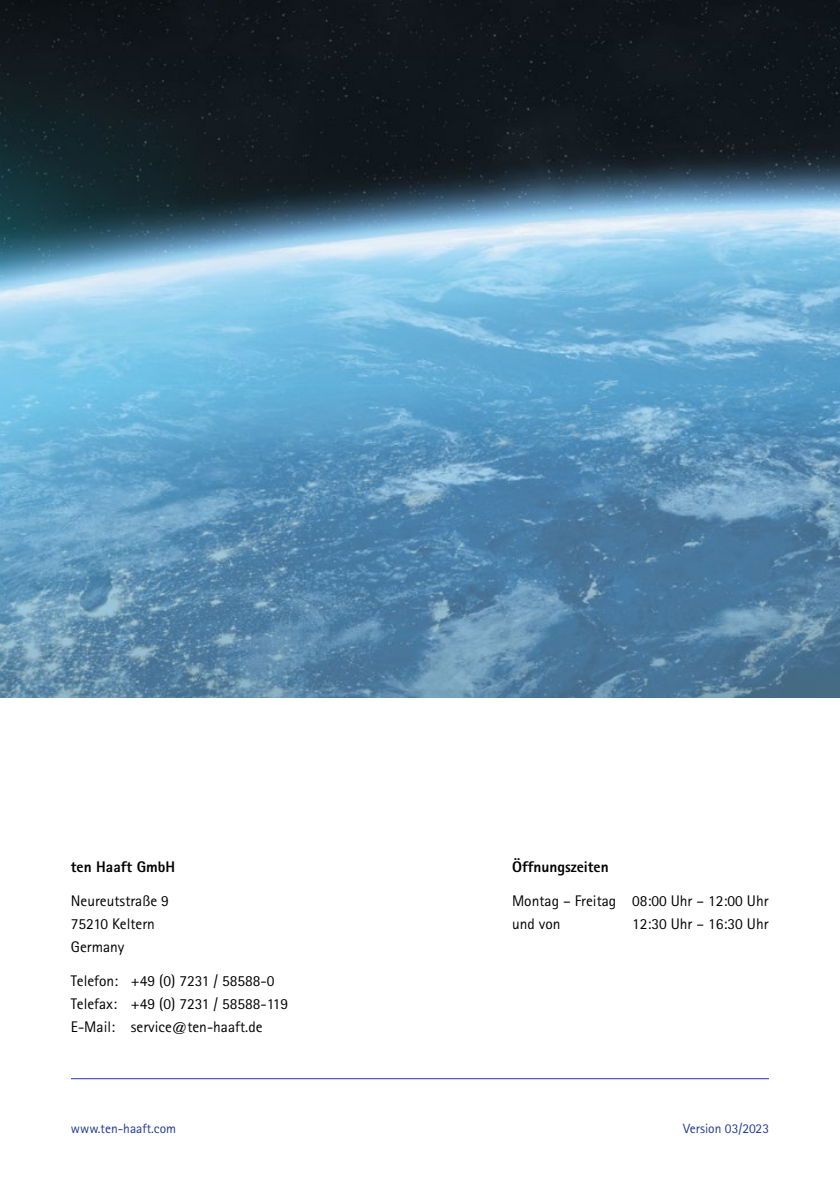
<style>
.page{position:relative;width:840px;height:1191px;background:#fff}
.page>*{position:absolute;margin:0;border:0;box-sizing:border-box;transform-origin:0 0}
.t1{font:15.4px/23px "Rotis Sans Serif Std";color:#000}
.t2{font:800 15.4px "Rotis Sans Serif Std";color:#000}
.t3{font:13.4px "Rotis Sans Serif Std";color:#213a8f}
</style>
<div class="page">
<hr style="left:71px;top:1078px;width:697px;height:1px;background:#213a8f">
<img style="left:0;top:0;width:839px;height:697px">
<p class="t2" style="left:71px;top:856px;width:106px">ten Haaft GmbH</p>
<p class="t1" style="left:71px;top:889px;width:99px">Neureutstraße 9<br>75210 Keltern<br>Germany</p>
<p class="t1" style="left:71px;top:969px;width:219px">Telefon: +49 (0) 7231 / 58588-0<br>Telefax: +49 (0) 7231 / 58588-119<br>E-Mail: service@ten-haaft.de</p>
<p class="t3" style="left:71px;top:1120px;width:107px">www.ten-haaft.com</p>
<p class="t2" style="left:511px;top:856px;width:98px">Öffnungszeiten</p>
<p class="t1" style="left:511px;top:889px;width:258px">Montag – Freitag 08:00 Uhr – 12:00 Uhr und von</p>
<p class="t1" style="left:631px;top:912px;width:138px">12:30 Uhr – 16:30 Uhr</p>
<p class="t3" style="left:683px;top:1120px;width:87px">Version 03/2023</p>
</div>
